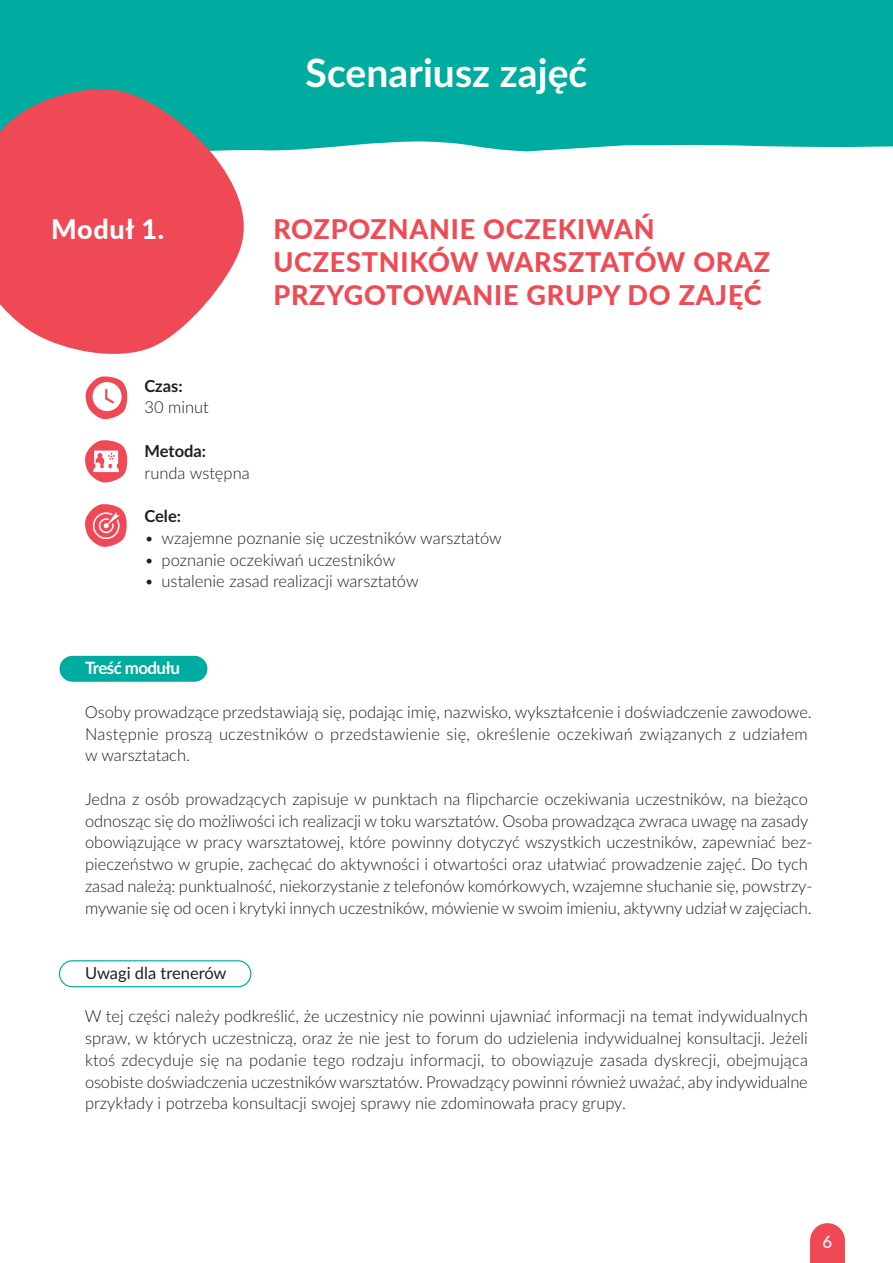
<style>
.page{position:relative;width:893px;height:1263px;background:#fff}
.page>*{position:absolute;margin:0;border:0;box-sizing:border-box;transform-origin:0 0}
.t1{font:700 39px "Lato";color:#fff}
.t2{font:800 27px/33px "Lato";letter-spacing:.03em;color:#ef4b55}
.t3{font:800 27px "Lato";letter-spacing:.025em;color:#fff}
.t4{font:700 16.95px "Lato";letter-spacing:-.035em;color:#fff}
.t5{font:500 16.8px "Lato";color:#fff}
.t6{font:300 16.5px/21.8px "Lato";color:#231f20}
.t7{font:700 16.5px "Lato";color:#231f20}
.t8{font:16.5px "Lato";color:#231f20}
</style>
<div class="page">
<div style="left:0;top:0;width:893px;height:152px;background:#00aca0"></div>
<svg style="left:0;top:85px;width:251px;height:269px;background:#d76a72"></svg>
<svg style="left:810px;top:1223px;width:35px;height:40px"></svg>
<svg style="left:85px;top:376px;width:43px;height:44px"></svg>
<svg style="left:85px;top:504px;width:42px;height:43px"></svg>
<svg style="left:85px;top:440px;width:43px;height:43px"></svg>
<div style="left:59px;top:960px;width:192px;height:27px;border:1px solid #00aca0;border-radius:13px"></div>
<div style="left:60px;top:656px;width:147px;height:26px;background:#00aca0;border-radius:13px"></div>
<h1 class="t1" style="left:306px;top:56px;width:283px">Scenariusz zajęć</h1>
<h2 class="t3" style="left:51px;top:218px;width:115px">Moduł 1.</h2>
<h2 class="t2" style="left:273px;top:215px;width:499px">ROZPOZNANIE OCZEKIWAŃ<br>UCZESTNIKÓW WARSZTATÓW ORAZ<br>PRZYGOTOWANIE GRUPY DO ZAJĘĆ</h2>
<p class="t7" style="left:144px;top:378px;width:40px">Czas:</p>
<p class="t6" style="left:145px;top:397px;width:66px">30 minut</p>
<p class="t7" style="left:145px;top:443px;width:63px">Metoda:</p>
<p class="t6" style="left:145px;top:463px;width:107px">runda wstępna</p>
<p class="t7" style="left:144px;top:509px;width:38px">Cele:</p>
<p class="t6" style="left:145px;top:528px;width:359px">• wzajemne poznanie się uczestników warsztatów</p>
<p class="t6" style="left:145px;top:550px;width:252px">• poznanie oczekiwań uczestników</p>
<p class="t6" style="left:145px;top:571px;width:276px">• ustalenie zasad realizacji warsztatów</p>
<p class="t4" style="left:85px;top:661px;width:97px">Treść modułu</p>
<p class="t6" style="left:85px;top:702px;width:728px">Osoby prowadzące przedstawiają się, podając imię, nazwisko, wykształcenie i doświadczenie zawodowe.<br>Następnie proszą uczestników o przedstawienie się, określenie oczekiwań związanych z udziałem w warsztatach.</p>
<p class="t6" style="left:85px;top:789px;width:729px">Jedna z osób prowadzących zapisuje w punktach na flipcharcie oczekiwania uczestników, na bieżąco odnosząc się do możliwości ich realizacji w toku warsztatów. Osoba prowadząca zwraca uwagę na zasady obowiązujące w pracy warsztatowej, które powinny dotyczyć wszystkich uczestników, zapewniać bez&shy;pieczeństwo w grupie, zachęcać do aktywności i otwartości oraz ułatwiać prowadzenie zajęć. Do tych zasad należą: punktualność, niekorzystanie z telefonów komórkowych, wzajemne słuchanie się, powstrzy&shy;mywanie się od ocen i krytyki innych uczestników, mówienie w swoim imieniu, aktywny udział w zajęciach.</p>
<p class="t8" style="left:85px;top:965px;width:143px">Uwagi dla trenerów</p>
<p class="t6" style="left:85px;top:1006px;width:725px;text-align:justify">W tej części należy podkreślić, że uczestnicy nie powinni ujawniać informacji na temat indywidualnych spraw, w których uczestniczą, oraz że nie jest to forum do udzielenia indywidualnej konsultacji. Jeżeli ktoś zdecyduje się na podanie tego rodzaju informacji, to obowiązuje zasada dyskrecji, obejmująca osobiste doświadczenia uczestników warsztatów. Prowadzący powinni również uważać, aby indywidualne przykłady i potrzeba konsultacji swojej sprawy nie zdominowała pracy grupy.</p>
<p class="t5" style="left:823px;top:1235px;width:11px">6</p>
</div>
